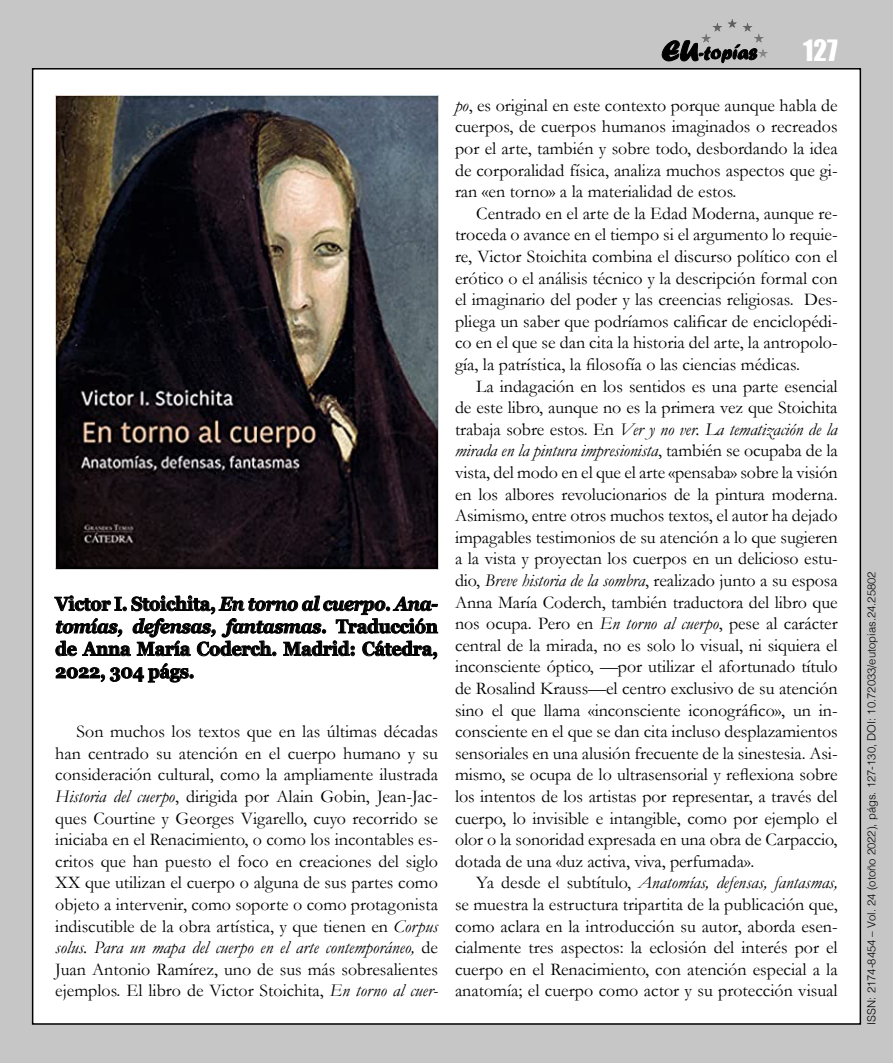
<style>
.page{position:relative;width:893px;height:1063px;background:#c6c6c6}
.page>*{position:absolute;margin:0;border:0;box-sizing:border-box;transform-origin:0 0}
.t1{font:27px "Impact";color:#fff}
.Resenya_titulo{font:700 19.05px/22.5px "Georgia";letter-spacing:-.015em;color:#000;text-align:justify;scale:.93 1}
.Articulo_parrafo{font:18px/21.6px "Garamond";color:#000;text-align:justify}
.t2{font:300 11.25px "Helvetica";color:#000}
.s1{font-style:italic}
</style>
<div class="page">
<div style="left:33px;top:69px;width:827px;height:955px;background:#fff"></div>
<svg style="left:662px;top:40px;width:94px;height:23px"></svg>
<hr style="left:701px;top:19px;width:67px;height:1px;background:#585857">
<hr style="left:701px;top:20px;width:67px;height:1px;background:#595958">
<hr style="left:701px;top:21px;width:67px;height:1px;background:#5a5a59">
<hr style="left:701px;top:22px;width:67px;height:1px;background:#5c5c5b">
<hr style="left:701px;top:23px;width:67px;height:1px;background:#5d5d5c">
<hr style="left:701px;top:24px;width:67px;height:1px;background:#5f5f5e">
<hr style="left:701px;top:25px;width:67px;height:1px;background:#60605f">
<hr style="left:701px;top:26px;width:67px;height:1px;background:#626261">
<hr style="left:701px;top:27px;width:67px;height:1px;background:#636362">
<hr style="left:701px;top:28px;width:67px;height:1px;background:#656464">
<hr style="left:701px;top:29px;width:67px;height:1px;background:#666565">
<hr style="left:701px;top:30px;width:67px;height:1px;background:#676766">
<hr style="left:701px;top:31px;width:67px;height:1px;background:#696868">
<hr style="left:701px;top:32px;width:67px;height:1px;background:#6a6969">
<hr style="left:701px;top:33px;width:67px;height:1px;background:#6c6b6b">
<hr style="left:701px;top:34px;width:67px;height:1px;background:#6c6c6c">
<hr style="left:701px;top:35px;width:67px;height:1px;background:#6e6e6d">
<hr style="left:701px;top:36px;width:67px;height:1px;background:#6f6f6e">
<hr style="left:701px;top:37px;width:67px;height:1px;background:#717170">
<hr style="left:701px;top:38px;width:67px;height:1px;background:#727271">
<hr style="left:701px;top:39px;width:67px;height:1px;background:#747473">
<hr style="left:701px;top:40px;width:67px;height:1px;background:#757574">
<hr style="left:701px;top:41px;width:67px;height:1px;background:#767675">
<hr style="left:701px;top:42px;width:67px;height:1px;background:#787877">
<hr style="left:701px;top:43px;width:67px;height:1px;background:#797978">
<hr style="left:701px;top:44px;width:67px;height:1px;background:#7b7b7a">
<hr style="left:701px;top:45px;width:67px;height:1px;background:#7c7c7b">
<hr style="left:701px;top:46px;width:67px;height:1px;background:#7e7d7d">
<hr style="left:701px;top:47px;width:67px;height:1px;background:#7f7e7e">
<hr style="left:701px;top:48px;width:67px;height:1px;background:#818080">
<hr style="left:701px;top:49px;width:67px;height:1px;background:#828181">
<hr style="left:701px;top:50px;width:67px;height:1px;background:#828282">
<hr style="left:701px;top:51px;width:67px;height:1px;background:#848483">
<hr style="left:701px;top:52px;width:67px;height:1px;background:#858584">
<hr style="left:701px;top:53px;width:67px;height:1px;background:#878786">
<hr style="left:701px;top:54px;width:67px;height:1px;background:#888887">
<hr style="left:701px;top:55px;width:67px;height:1px;background:#898989">
<hr style="left:701px;top:56px;width:67px;height:1px;background:#8a8a8a">
<hr style="left:701px;top:57px;width:67px;height:1px;background:#8c8c8b">
<svg style="left:54px;top:595px;width:384px;height:88px"></svg>
<img style="left:55px;top:95px;width:383px;height:475px">
<h1 class="t1" style="left:803px;top:29px;width:36px">127</h1>
<p class="Resenya_titulo" style="left:55px;top:592px;width:413px">Victor I. Stoichita, <span class="s1">En torno al cuerpo. Ana&shy;tomías, defensas, fantasmas</span>. Traducción de Anna María Coderch. Madrid: Cátedra, 2022, 304 págs.</p>
<p class="Articulo_parrafo" style="left:55px;top:720px;width:384px;text-indent:21px">Son muchos los textos que en las últimas décadas han centrado su atención en el cuerpo humano y su consideración cultural, como la ampliamente ilustrada <span class="s1">Historia del cuerpo</span>, dirigida por Alain Gobin, Jean-Jac&shy;ques Courtine y Georges Vigarello, cuyo recorrido se iniciaba en el Renacimiento, o como los incontables es&shy;critos que han puesto el foco en creaciones del siglo XX que utilizan el cuerpo o alguna de sus partes como objeto a intervenir, como soporte o como protagonista indiscutible de la obra artística, y que tienen en <span class="s1">Corpus solus. Para un mapa del cuerpo en el arte contemporáneo,</span> de Juan Antonio Ramírez, uno de sus más sobresalientes ejemplos. El libro de Victor Stoichita, <span class="s1">En torno al cuer-</span></p>
<p class="Articulo_parrafo" style="left:455px;top:94px;width:384px"><span class="s1">po</span>, es original en este contexto porque aunque habla de cuerpos, de cuerpos humanos imaginados o recreados por el arte, también y sobre todo, desbordando la idea de corporalidad física, analiza muchos aspectos que gi&shy;ran «en torno» a la materialidad de estos.</p>
<p class="Articulo_parrafo" style="left:455px;top:202px;width:384px;text-indent:21px">Centrado en el arte de la Edad Moderna, aunque re&shy;troceda o avance en el tiempo si el argumento lo requie&shy;re, Victor Stoichita combina el discurso político con el erótico o el análisis técnico y la descripción formal con el imaginario del poder y las creencias religiosas. Des&shy;pliega un saber que podríamos calificar de enciclopédi&shy;co en el que se dan cita la historia del arte, la antropolo&shy;gía, la patrística, la filosofía o las ciencias médicas.</p>
<p class="Articulo_parrafo" style="left:455px;top:375px;width:384px;text-indent:21px">La indagación en los sentidos es una parte esencial de este libro, aunque no es la primera vez que Stoichita trabaja sobre estos. En <span class="s1">Ver y no ver. La tematización de la mirada en la pintura impresionista</span>, también se ocupaba de la vista, del modo en el que el arte «pensaba» sobre la visión en los albores revolucionarios de la pintura moderna.<br>Asimismo, entre otros muchos textos, el autor ha dejado impagables testimonios de su atención a lo que sugieren a la vista y proyectan los cuerpos en un delicioso estu&shy;dio, <span class="s1">Breve historia de la sombra</span>, realizado junto a su esposa Anna María Coderch, también traductora del libro que nos ocupa. Pero en <span class="s1">En torno al cuerpo</span>, pese al carácter central de la mirada, no es solo lo visual, ni siquiera el inconsciente óptico, —por utilizar el afortunado título de Rosalind Krauss—el centro exclusivo de su atención sino el que llama «inconsciente iconográfico», un in&shy;consciente en el que se dan cita incluso desplazamientos sensoriales en una alusión frecuente de la sinestesia. Asi&shy;mismo, se ocupa de lo ultrasensorial y reflexiona sobre los intentos de los artistas por representar, a través del cuerpo, lo invisible e intangible, como por ejemplo el olor o la sonoridad expresada en una obra de Carpaccio, dotada de una «luz activa, viva, perfumada».</p>
<p class="Articulo_parrafo" style="left:455px;top:872px;width:384px;text-indent:21px">Ya desde el subtítulo, <span class="s1">Anatomías, defensas, fantasmas, </span>se muestra la estructura tripartita de la publicación que, como aclara en la introducción su autor, aborda esen&shy;cialmente tres aspectos: la eclosión del interés por el cuerpo en el Renacimiento, con atención especial a la anatomía; el cuerpo como actor y su protección visual</p>
<p class="t2" style="left:862px;top:1025px;width:455px;rotate:-90deg">ISSN: 2174-8454 – Vol. 24 (otoño 2022), págs. 127-130, DOI: 10.72033/eutopias.24.25802</p>
</div>
